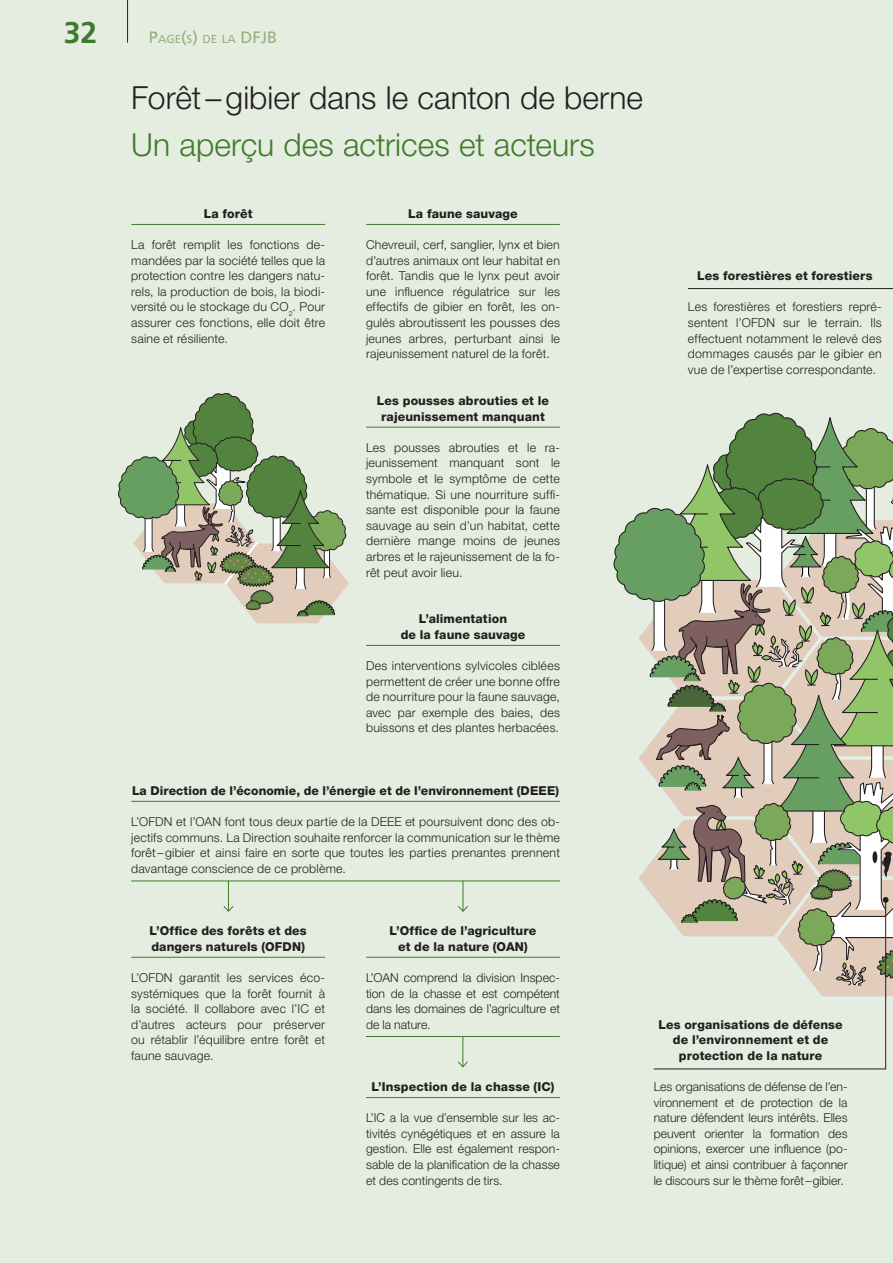
<style>
.page{position:relative;width:893px;height:1263px;background:#e5ede0}
.page>*{position:absolute;margin:0;border:0;box-sizing:border-box;transform-origin:0 0}
.t1{font:300 31.8px "Helvetica Neue LT Std";color:#231f20}
.t2{font:300 31.8px "Helvetica Neue LT Std";color:#407b2d}
.t3{font:700 30px "Frutiger LT Std";color:#3e7a2d}
.t4{font:300 12.3px/15.6px "Helvetica Neue LT Std";letter-spacing:.015em;color:#231f20;text-align:justify}
.t5{font:800 12.3px/15.6px "Helvetica Neue LT Std";letter-spacing:.01em;color:#231f20;text-align:center}
.t6{font:11.55px "Frutiger LT Com";color:#96b081}
.s1{font-size:16.5px}
</style>
<div class="page">
<svg style="left:613px;top:288px;width:280px;height:782px"></svg>
<hr style="left:131px;top:801px;width:429px;height:1px;background:#407b2d">
<hr style="left:131px;top:880px;width:429px;height:1px;background:#407b2d">
<hr style="left:228px;top:880px;width:1px;height:31px;background:#407b2d">
<svg style="left:223px;top:906px;width:11px;height:6px"></svg>
<hr style="left:463px;top:880px;width:1px;height:31px;background:#407b2d">
<svg style="left:458px;top:905px;width:10px;height:7px"></svg>
<hr style="left:131px;top:957px;width:194px;height:1px;background:#407b2d">
<hr style="left:366px;top:957px;width:194px;height:1px;background:#407b2d">
<hr style="left:366px;top:1097px;width:194px;height:1px;background:#407b2d">
<hr style="left:366px;top:1036px;width:194px;height:1px;background:#407b2d">
<hr style="left:462px;top:1036px;width:1px;height:31px;background:#407b2d">
<svg style="left:458px;top:1061px;width:10px;height:7px"></svg>
<hr style="left:366px;top:224px;width:194px;height:1px;background:#407b2d">
<hr style="left:131px;top:224px;width:194px;height:1px;background:#407b2d">
<hr style="left:366px;top:427px;width:194px;height:1px;background:#407b2d">
<hr style="left:366px;top:645px;width:194px;height:1px;background:#407b2d">
<svg style="left:118px;top:393px;width:231px;height:230px"></svg>
<hr style="left:127px;top:0;width:1px;height:43px;background:#231f20">
<h2 class="t3" style="left:64px;top:14px;width:35px">32</h2>
<p class="t6" style="left:149px;top:32px;width:130px"><span class="s1">P</span>AGE<span class="s1">(</span>S<span class="s1">)</span> DE LA <span class="s1">DFJB</span></p>
<h1 class="t1" style="left:131px;top:78px;width:513px">Forêt – gibier dans le canton de berne</h1>
<h1 class="t2" style="left:131px;top:125px;width:465px">Un aperçu des actrices et acteurs</h1>
<p class="t5" style="left:204px;top:206px;width:50px">La forêt</p>
<p class="t4" style="left:131px;top:237px;width:195px">La forêt remplit les fonctions de&shy;mandées par la société telles que la protection contre les dangers natu&shy;rels, la production de bois, la biodi&shy;versité ou le stockage du CO<sub>2</sub>. Pour assurer ces fonctions, elle doit être saine et résiliente.</p>
<p class="t5" style="left:408px;top:206px;width:111px">La faune sauvage</p>
<p class="t4" style="left:366px;top:237px;width:195px">Chevreuil, cerf, sanglier, lynx et bien d’autres animaux ont leur habitat en forêt. Tandis que le lynx peut avoir une influence régulatrice sur les effectifs de gibier en forêt, les on&shy;gulés abroutissent les pousses des jeunes arbres, perturbant ainsi le rajeunissement naturel de la forêt.</p>
<p class="t5" style="left:377px;top:393px;width:174px">Les pousses abrouties et le rajeunissement manquant</p>
<p class="t4" style="left:366px;top:439px;width:195px">Les pousses abrouties et le ra&shy;jeunissement manquant sont le symbole et le symptôme de cette thématique. Si une nourriture suffi&shy;sante est disponible pour la faune sauvage au sein d’un habitat, cette dernière mange moins de jeunes arbres et le rajeunissement de la fo&shy;rêt peut avoir lieu.</p>
<p class="t5" style="left:401px;top:611px;width:126px">L’alimentation<br>de la faune sauvage</p>
<p class="t4" style="left:366px;top:658px;width:195px">Des interventions sylvicoles ciblées permettent de créer une bonne offre de nourriture pour la faune sauvage, avec par exemple des baies, des buissons et des plantes herbacées.</p>
<p class="t5" style="left:697px;top:268px;width:177px">Les forestières et forestiers</p>
<p class="t4" style="left:688px;top:299px;width:195px">Les forestières et forestiers repré&shy;sentent l’OFDN sur le terrain. Ils effectuent notamment le relevé des dommages causés par le gibier en vue de l’expertise correspondante.</p>
<p class="t5" style="left:132px;top:783px;width:429px">La Direction de l’économie, de l’énergie et de l’environnement (DEEE)</p>
<p class="t4" style="left:131px;top:813px;width:430px">L’OFDN et l’OAN font tous deux partie de la DEEE et poursuivent donc des ob&shy;jectifs communs. La Direction souhaite renforcer la communication sur le thème forêt – gibier et ainsi faire en sorte que toutes les parties prenantes prennent davantage conscience de ce problème.</p>
<p class="t5" style="left:150px;top:923px;width:159px;text-align:left">L’Office des forêts et des dangers naturels (OFDN)</p>
<p class="t4" style="left:131px;top:969px;width:195px">L’OFDN garantit les services éco&shy;systémiques que la forêt fournit à la société. Il collabore avec l’IC et d’autres acteurs pour préserver ou rétablir l’équilibre entre forêt et faune sauvage.</p>
<p class="t5" style="left:390px;top:923px;width:148px">L’Office de l’agriculture et de la nature (OAN)</p>
<p class="t4" style="left:366px;top:969px;width:195px">L’OAN comprend la division Inspec&shy;tion de la chasse et est compétent dans les domaines de l’agriculture et de la nature.</p>
<p class="t5" style="left:371px;top:1079px;width:184px">L’Inspection de la chasse (IC)</p>
<p class="t4" style="left:366px;top:1110px;width:195px">L’IC a la vue d’ensemble sur les ac&shy;tivités cynégétiques et en assure la gestion. Elle est également respon&shy;sable de la planification de la chasse et des contingents de tirs.</p>
<p class="t5" style="left:658px;top:1016px;width:186px">Les organisations de défense de l’environnement et de protection de la nature</p>
<p class="t4" style="left:654px;top:1079px;width:195px">Les organisations de défense de l’en&shy;vironnement et de protection de la nature défendent leurs intérêts. Elles peuvent orienter la formation des opinions, exercer une influence (po&shy;litique) et ainsi contribuer à façonner le discours sur le thème forêt – gibier.</p>
</div>
